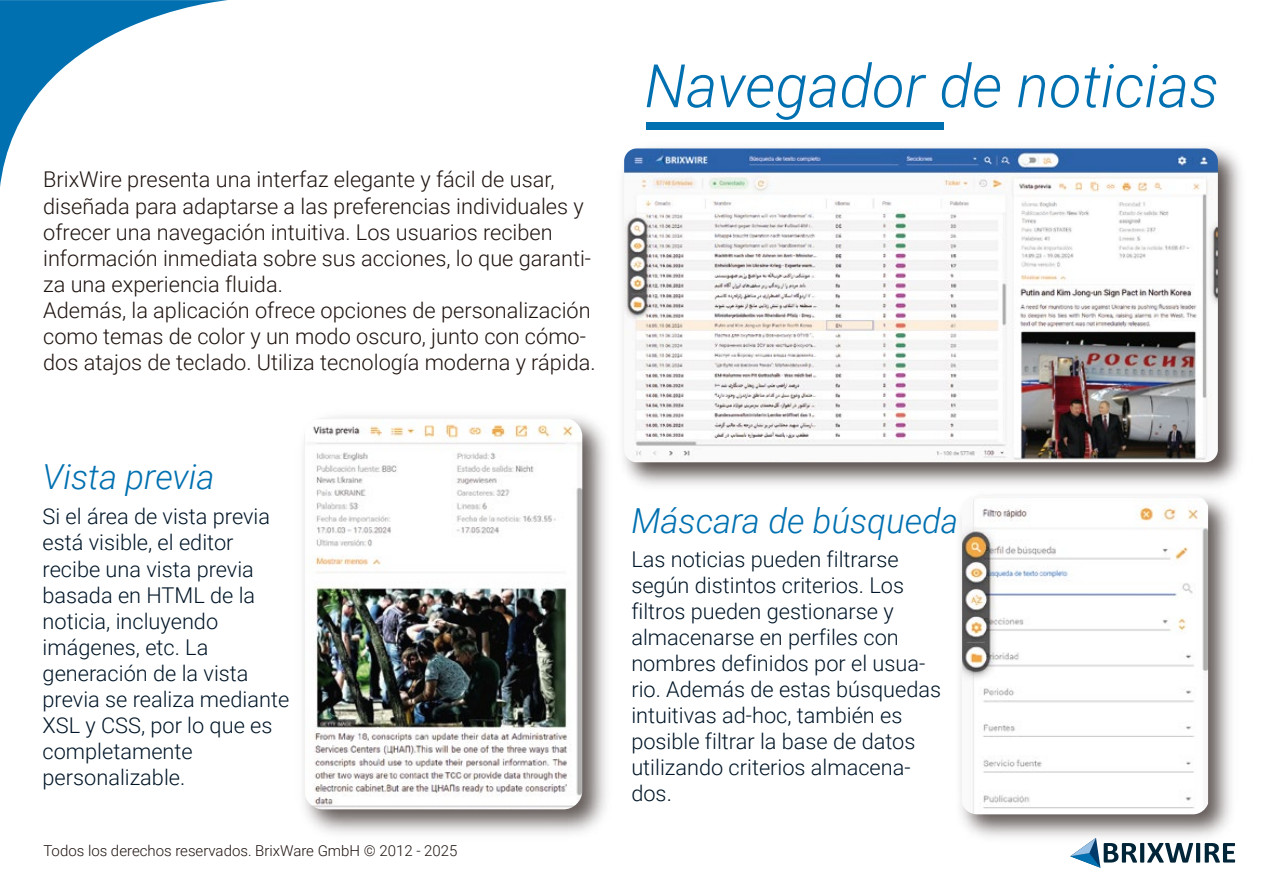
<style>
.page{position:relative;width:1263px;height:893px;background:#fff}
.page>*{position:absolute;margin:0;border:0;box-sizing:border-box;transform-origin:0 0}
.t1{font:italic 300 60px "Roboto";color:#0070b0}
.t2{font:italic 300 34.5px "Roboto";color:#0070b0}
.t3{font:300 21.75px/26.1px "Roboto";color:#001628}
.t4{font:300 21.75px/26.1px "Roboto";color:#1f1410}
.t5{font:300 15px "Roboto";color:#1f1410}
</style>
<div class="page">
<svg style="left:0;top:0;width:228px;height:187px"></svg>
<svg style="left:1070px;top:847px;width:165px;height:21px"></svg>
<div style="left:647px;top:122px;width:297px;height:7px;background:#0070b0"></div>
<img style="left:303px;top:416px;width:303px;height:418px">
<img style="left:304px;top:418px;width:278px;height:391px">
<img style="left:960px;top:497px;width:275px;height:350px">
<img style="left:962px;top:496px;width:246px;height:318px">
<img style="left:623px;top:147px;width:618px;height:339px">
<img style="left:624px;top:148px;width:594px;height:314px">
<p class="t4" style="left:43px;top:166px;width:554px">BrixWire presenta una interfaz elegante y fácil de usar, diseñada para adaptarse a las preferencias individuales y ofrecer una navegación intuitiva. Los usuarios reciben información inmediata sobre sus acciones, lo que garanti&shy;za una experiencia fluida.<br>Además, la aplicación ofrece opciones de personalización como temas de color y un modo oscuro, junto con cómo&shy;dos atajos de teclado. Utiliza tecnología moderna y rápida.</p>
<h2 class="t2" style="left:43px;top:453px;width:173px">Vista previa</h2>
<h1 class="t1" style="left:644px;top:44px;width:576px">Navegador de noticias</h1>
<p class="t3" style="left:43px;top:503px;width:229px">Si el área de vista previa</p>
<h2 class="t2" style="left:631px;top:497px;width:329px">Máscara de búsqueda</h2>
<p class="t3" style="left:43px;top:529px;width:248px">está visible, el editor recibe una vista previa basada en HTML de la noticia, incluyendo imágenes, etc. La generación de la vista previa se realiza mediante<br>XSL y CSS, por lo que es completamente personalizable.</p>
<p class="t3" style="left:631px;top:545px;width:311px">Las noticias pueden filtrarse según distintos criterios. Los filtros pueden gestionarse y almacenarse en perfiles con nombres definidos por el usua&shy;rio. Además de estas búsquedas intuitivas ad-hoc, también es posible filtrar la base de datos utilizando criterios almacena&shy;dos.</p>
<p class="t5" style="left:43px;top:840px;width:416px">Todos los derechos reservados. BrixWare GmbH © 2012 - 2025</p>
</div>
